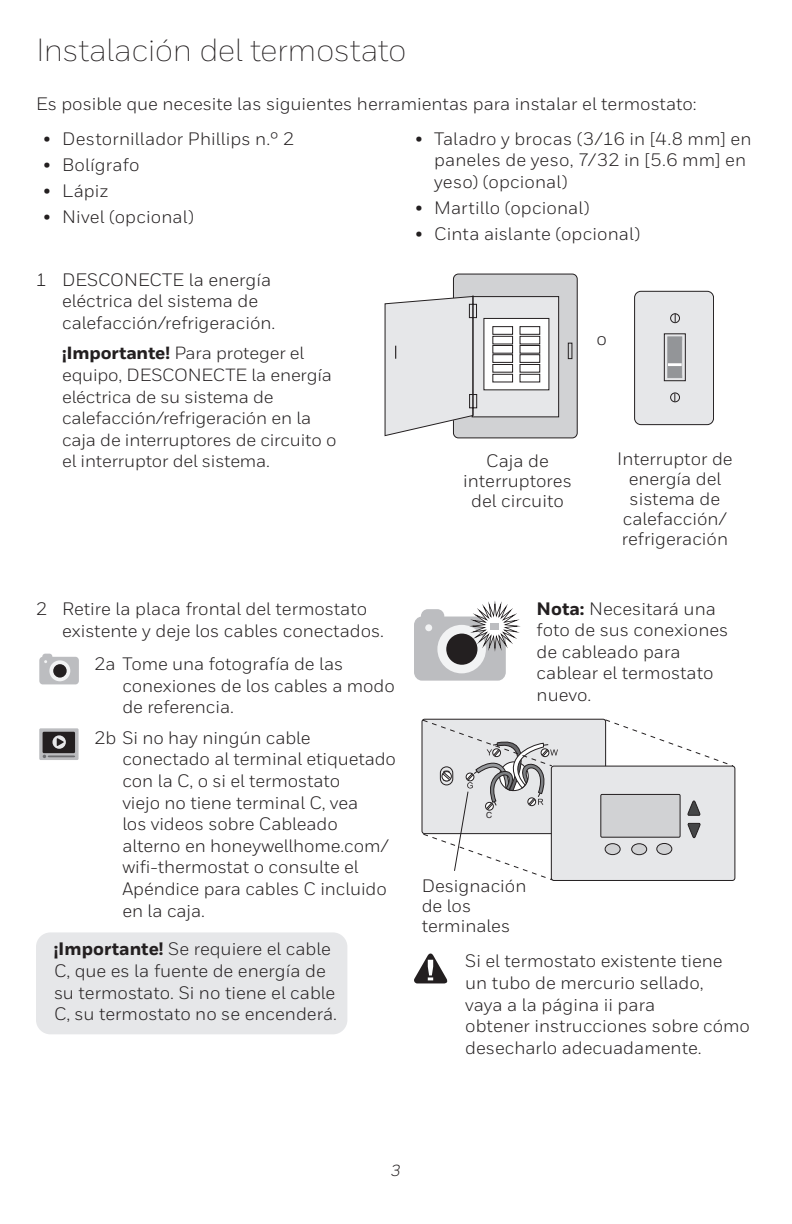
<style>
.page{position:relative;width:792px;height:1224px;background:#fff}
.page>*{position:absolute;margin:0;border:0;box-sizing:border-box;transform-origin:0 0}
.t1{font:300 32px "Honeywell Sans";letter-spacing:-.02em;color:#231f20}
.t2{font:18px/21.6px "Honeywell Sans";color:#231f20}
.t3{font:17.6px/21.6px "Honeywell Sans";letter-spacing:-.01em;color:#231f20}
.t4{font:italic 16px "Honeywell Sans";color:#231f20}
.t5{font:8.4px "Helvetica LT";color:#231f20}
.s1{font-weight:800}
</style>
<div class="page">
<div style="left:635px;top:291px;width:79px;height:134px;background:#e6e7e9;border-radius:6px"></div>
<div style="left:634px;top:291px;width:80px;height:134px;border:1px solid #231f20;border-radius:6px"></div>
<svg style="left:664px;top:333px;width:22px;height:48px"></svg>
<div style="left:667px;top:337px;width:15px;height:41px;background:#939598;border:1px solid #939598"></div>
<hr style="left:668px;top:363px;width:14px;height:3px;background:#fff">
<div style="left:453px;top:274px;width:124px;height:164px;background:#d1d2d4;border-radius:5px"></div>
<div style="left:453px;top:274px;width:125px;height:164px;border:1px solid #231f20;border-radius:5px"></div>
<div style="left:472px;top:296px;width:87px;height:121px;background:#e6e7e9;border:1px solid #231f20"></div>
<svg style="left:483px;top:318px;width:90px;height:73px"></svg>
<svg style="left:385px;top:295px;width:92px;height:141px;background:#dedfe1"></svg>
<svg style="left:670px;top:313px;width:10px;height:90px"></svg>
<div style="left:422px;top:719px;width:184px;height:115px;background:#e6e7e9;border-radius:3px"></div>
<div style="left:551px;top:766px;width:184px;height:114px;background:#e6e7e9;border-radius:3px"></div>
<div style="left:551px;top:766px;width:184px;height:115px;border:1px solid #231f20;border-radius:3px"></div>
<svg style="left:687px;top:800px;width:13px;height:16px"></svg>
<div style="left:605px;top:844px;width:15px;height:11px;background:#d1d2d4;border-radius:50%"></div>
<div style="left:605px;top:843px;width:15px;height:12px;border:1px solid #231f20;border-radius:50%"></div>
<svg style="left:688px;top:823px;width:13px;height:15px"></svg>
<div style="left:632px;top:844px;width:15px;height:11px;background:#d1d2d4;border-radius:50%"></div>
<div style="left:631px;top:843px;width:16px;height:12px;border:1px solid #231f20;border-radius:50%"></div>
<div style="left:657px;top:843px;width:15px;height:11px;background:#d1d2d4;border-radius:50%"></div>
<div style="left:657px;top:843px;width:15px;height:12px;border:1px solid #231f20;border-radius:50%"></div>
<div style="left:601px;top:794px;width:79px;height:43px;background:#d1d2d4"></div>
<div style="left:601px;top:794px;width:79px;height:44px;border:1px solid #231f20"></div>
<svg style="left:604px;top:719px;width:130px;height:48px"></svg>
<svg style="left:414px;top:953px;width:33px;height:30px"></svg>
<svg style="left:422px;top:719px;width:136px;height:162px"></svg>
<div style="left:39px;top:657px;width:40px;height:27px;background:#bcbdc0;border-radius:4px"></div>
<div style="left:49px;top:660px;width:21px;height:21px;background:#f2f3f4;border-radius:50%"></div>
<div style="left:53px;top:664px;width:14px;height:14px;background:#231f20;border-radius:50%"></div>
<div style="left:42px;top:654px;width:10px;height:6px;background:#bcbdc0;border-radius:3px"></div>
<div style="left:39px;top:728px;width:40px;height:32px;background:linear-gradient(to right,#bcbdc0,#bbbcbf)"></div>
<div style="left:43px;top:732px;width:32px;height:21px;background:#231f20"></div>
<svg style="left:52px;top:735px;width:14px;height:14px"></svg>
<svg style="left:43px;top:755px;width:32px;height:3px"></svg>
<svg style="left:57px;top:738px;width:7px;height:8px"></svg>
<div style="left:36px;top:932px;width:311px;height:102px;background:#e6e7e9;border-radius:14px"></div>
<div style="left:414px;top:617px;width:92px;height:64px;background:#bcbdc0;border-radius:8px"></div>
<div style="left:437px;top:625px;width:49px;height:48px;background:#f2f3f4;border-radius:50%"></div>
<div style="left:446px;top:634px;width:31px;height:31px;background:#231f20;border-radius:50%"></div>
<div style="left:421px;top:609px;width:23px;height:14px;background:#bcbdc0;border-radius:7px"></div>
<div style="left:425px;top:624px;width:7px;height:7px;background:#f2f3f4;border-radius:50%"></div>
<svg style="left:470px;top:601px;width:50px;height:51px"></svg>
<div style="left:491px;top:623px;width:8px;height:7px;background:#bcbdc0"></div>
<h1 class="t1" style="left:36px;top:31px;width:372px">Instalación del termostato</h1>
<p class="t2" style="left:36px;top:93px;width:662px">Es posible que necesite las siguientes herramientas para instalar el termostato:</p>
<p class="t2" style="left:43px;top:128px;width:253px">• Destornillador Phillips n.° 2</p>
<p class="t2" style="left:43px;top:154px;width:98px">• Bolígrafo</p>
<p class="t2" style="left:43px;top:180px;width:67px">• Lápiz</p>
<p class="t2" style="left:43px;top:206px;width:152px">• Nivel (opcional)</p>
<p class="t2" style="left:434px;top:128px;width:319px;text-indent:-19px">• Taladro y brocas (3/16 in [4.8 mm] en paneles de yeso, 7/32 in [5.6 mm] en yeso) (opcional)</p>
<p class="t2" style="left:415px;top:197px;width:176px">• Martillo (opcional)</p>
<p class="t2" style="left:415px;top:223px;width:227px">• Cinta aislante (opcional)</p>
<p class="t2" style="left:62px;top:269px;width:215px;text-indent:-26px">1 DESCONECTE la energía eléctrica del sistema de calefacción/refrigeración.</p>
<p class="t3" style="left:62px;top:343px;width:276px"><span class="s1">¡Importante!</span> Para proteger el equipo, DESCONECTE la energía eléctrica de su sistema de calefacción/refrigeración en la caja de interruptores de circuito o el interruptor del sistema.</p>
<p class="t2" style="left:62px;top:598px;width:324px;text-indent:-26px">2 Retire la placa frontal del termostato existente y deje los cables conectados.</p>
<p class="t2" style="left:122px;top:653px;width:274px;text-indent:-28px">2a Tome una fotografía de las conexiones de los cables a modo de referencia.</p>
<p class="t2" style="left:122px;top:727px;width:275px;text-indent:-28px">2b Si no hay ningún cable conectado al terminal etiquetado con la C, o si el termostato<br>viejo no tiene terminal C, vea<br>los videos sobre Cableado alterno en honeywellhome.com/ wifi-thermostat o consulte el<br>Apéndice para cables C incluido en la caja.</p>
<p class="t2" style="left:54px;top:938px;width:285px"><span class="s1">¡Importante!</span> Se requiere el cable C, que es la fuente de energía de su termostato. Si no tiene el cable C, su termostato no se encenderá.</p>
<p class="t2" style="left:597px;top:328px;width:12px">o</p>
<p class="t2" style="left:617px;top:449px;width:117px;line-height:20px;text-align:center">Interruptor de energía del sistema de calefacción/ refrigeración</p>
<p class="t2" style="left:486px;top:450px;width:64px">Caja de</p>
<p class="t5" style="left:681px;top:454px;width:32px">M31535</p>
<p class="t2" style="left:463px;top:471px;width:110px;line-height:20px;text-align:center">interruptores del circuito</p>
<p class="t2" style="left:537px;top:598px;width:193px"><span class="s1">Nota:</span> Necesitará una foto de sus conexiones de cableado para cablear el termostato nuevo.</p>
<p class="t5" style="left:486px;top:810px;width:8px">C</p>
<p class="t2" style="left:422px;top:876px;width:106px;line-height:20px">Designación de los terminales</p>
<p class="t2" style="left:465px;top:950px;width:286px">Si el termostato existente tiene<br>un tubo de mercurio sellado,<br>vaya a la página ii para<br>obtener instrucciones sobre cómo desecharlo adecuadamente.</p>
<p class="t4" style="left:391px;top:1161px;width:11px">3</p>
</div>
